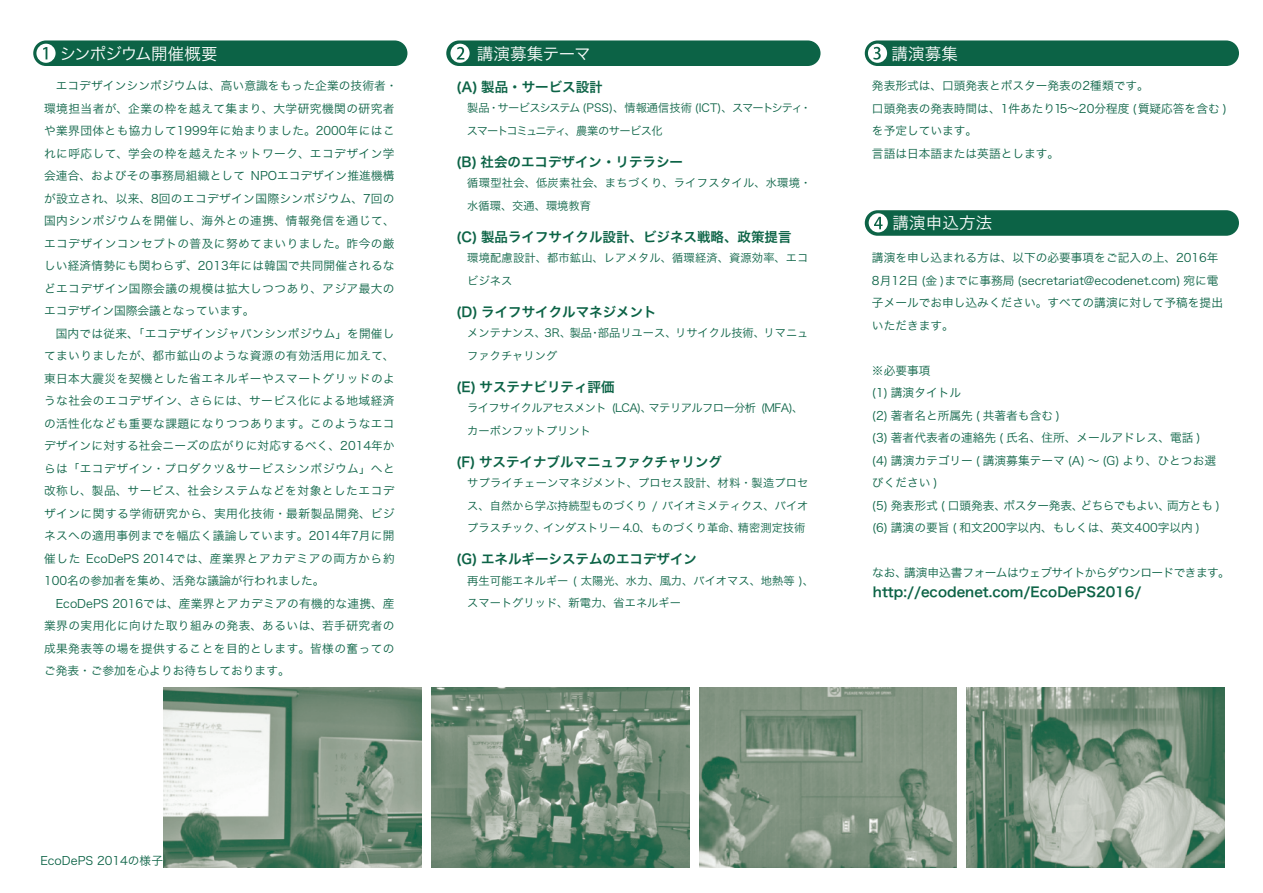
<style>
.page{position:relative;width:1263px;height:893px;background:#fff}
.page>*{position:absolute;margin:0;border:0;box-sizing:border-box;transform-origin:0 0}
.t1{font:16.5px "Hira Kaku Pro W3";letter-spacing:.01em;color:#fff}
.t2{font:16.5px "Hira Kaku Pro W3";letter-spacing:-.045em;color:#fff}
.t3{font:13.5px "Hira Kaku Pro W6";color:#0c6346}
.t4{font:11.7px/22.5px "Hira Kaku Pro W3";letter-spacing:.035em;color:#0c6346}
.t5{font:11.7px/22.5px "Hira Kaku Pro W3";letter-spacing:.015em;color:#0c6346}
.t6{font:11.7px "Hira Kaku Pro W3";letter-spacing:-.05em;color:#0c6346}
.t7{font:11.25px/22.5px "Hira Kaku Pro W3";color:#0c6346}
.t8{font:11.25px/22.5px "Hira Kaku Pro W3";letter-spacing:-.07em;color:#0c6346}
.t9{font:11.25px/22.5px "Hira Kaku Pro W3";letter-spacing:-.05em;color:#0c6346}
.t10{font:11.25px/22.5px "Hira Kaku Pro W3";letter-spacing:.03em;color:#0c6346}
.t11{font:11.25px/22.5px "Hira Kaku Pro W3";letter-spacing:.02em;color:#0c6346}
</style>
<div class="page">
<div style="left:33px;top:40px;width:374px;height:26px;background:#0c6346;border-radius:13px"></div>
<svg style="left:36px;top:44px;width:20px;height:19px"></svg>
<svg style="left:43px;top:47px;width:4px;height:12px"></svg>
<div style="left:865px;top:40px;width:374px;height:26px;background:#0c6346;border-radius:13px"></div>
<div style="left:868px;top:44px;width:19px;height:19px;background:#fff;border-radius:50%"></div>
<svg style="left:873px;top:47px;width:8px;height:13px"></svg>
<div style="left:865px;top:210px;width:374px;height:26px;background:#0c6346;border-radius:13px"></div>
<div style="left:869px;top:213px;width:19px;height:19px;background:#fff;border-radius:50%"></div>
<svg style="left:874px;top:217px;width:8px;height:12px"></svg>
<div style="left:446px;top:40px;width:374px;height:26px;background:#0c6346;border-radius:13px"></div>
<svg style="left:450px;top:44px;width:20px;height:19px"></svg>
<svg style="left:457px;top:47px;width:7px;height:13px"></svg>
<img style="left:164px;top:688px;width:258px;height:179px">
<img style="left:431px;top:688px;width:258px;height:179px">
<img style="left:699px;top:688px;width:258px;height:179px">
<img style="left:967px;top:688px;width:257px;height:179px">
<h1 class="t2" style="left:59px;top:39px;width:160px">シンポジウム開催概要</h1>
<h1 class="t1" style="left:477px;top:39px;width:115px">講演募集テーマ</h1>
<h1 class="t1" style="left:891px;top:39px;width:68px">講演募集</h1>
<p class="t3" style="left:456px;top:75px;width:148px">(A) 製品・サービス設計</p>
<p class="t8" style="left:456px;top:96px;width:357px">　製品・サービスシステム (PSS)、情報通信技術 (ICT)、スマートシティ・　スマートコミュニティ、農業のサービス化</p>
<p class="t3" style="left:456px;top:150px;width:229px">(B) 社会のエコデザイン・リテラシー</p>
<p class="t10" style="left:467px;top:171px;width:346px">循環型社会、低炭素社会、まちづくり、ライフスタイル、水環境・水循環、交通、環境教育</p>
<p class="t3" style="left:456px;top:225px;width:337px">(C) 製品ライフサイクル設計、ビジネス戦略、政策提言</p>
<p class="t11" style="left:467px;top:246px;width:343px">環境配慮設計、都市鉱山、レアメタル、循環経済、資源効率、エコビジネス</p>
<p class="t3" style="left:456px;top:300px;width:202px">(D) ライフサイクルマネジメント</p>
<p class="t7" style="left:467px;top:321px;width:343px">メンテナンス、3R、製品・部品リユース、リサイクル技術、リマニュファクチャリング</p>
<p class="t3" style="left:456px;top:375px;width:160px">(E) サステナビリティ評価</p>
<p class="t9" style="left:467px;top:396px;width:338px">ライフサイクルアセスメント (LCA)、マテリアルフロー分析 (MFA)、カーボンフットプリント</p>
<p class="t3" style="left:456px;top:450px;width:268px">(F) サステイナブルマニュファクチャリング</p>
<p class="t7" style="left:467px;top:471px;width:343px;text-align:justify">サプライチェーンマネジメント、プロセス設計、材料・製造プロセス、自然から学ぶ持続型ものづくり / バイオミメティクス、バイオプラスチック、インダストリー 4.0、ものづくり革命、精密測定技術</p>
<p class="t3" style="left:456px;top:547px;width:243px">(G) エネルギーシステムのエコデザイン</p>
<p class="t7" style="left:467px;top:569px;width:348px">再生可能エネルギー ( 太陽光、水力、風力、バイオマス、地熱等 )、スマートグリッド、新電力、省エネルギー</p>
<p class="t4" style="left:44px;top:74px;width:355px">　エコデザインシンポジウムは、高い意識をもった企業の技術者・環境担当者が、企業の枠を越えて集まり、大学研究機関の研究者や業界団体とも協力して1999年に始まりました。2000年にはこれに呼応して、学会の枠を越えたネットワーク、エコデザイン学会連合、およびその事務局組織として NPOエコデザイン推進機構が設立され、以来、8回のエコデザイン国際シンポジウム、7回の国内シンポジウムを開催し、海外との連携、情報発信を通じて、エコデザインコンセプトの普及に努めてまいりました。昨今の厳しい経済情勢にも関わらず、2013年には韓国で共同開催されるなどエコデザイン国際会議の規模は拡大しつつあり、アジア最大のエコデザイン国際会議となっています。<br>　国内では従来、「エコデザインジャパンシンポジウム」を開催してまいりましたが、都市鉱山のような資源の有効活用に加えて、東日本大震災を契機とした省エネルギーやスマートグリッドのような社会のエコデザイン、さらには、サービス化による地域経済の活性化なども重要な課題になりつつあります。このようなエコデザインに対する社会ニーズの広がりに対応するべく、2014年からは「エコデザイン・プロダクツ＆サービスシンポジウム」へと改称し、製品、サービス、社会システムなどを対象としたエコデザインに関する学術研究から、実用化技術・最新製品開発、ビジネスへの適用事例までを幅広く議論しています。2014年7月に開催した EcoDePS 2014では、産業界とアカデミアの両方から約100名の参加者を集め、活発な議論が行われました。<br>　EcoDePS 2016では、産業界とアカデミアの有機的な連携、産業界の実用化に向けた取り組みの発表、あるいは、若手研究者の成果発表等の場を提供することを目的とします。皆様の奮ってのご発表・ご参加を心よりお待ちしております。</p>
<p class="t5" style="left:872px;top:74px;width:356px">発表形式は、口頭発表とポスター発表の2種類です。<br>口頭発表の発表時間は、1件あたり15～20分程度 (質疑応答を含む )を予定しています。<br>言語は日本語または英語とします。</p>
<h1 class="t1" style="left:892px;top:208px;width:101px">講演申込方法</h1>
<p class="t5" style="left:872px;top:246px;width:352px">講演を申し込まれる方は、以下の必要事項をご記入の上、2016年<br>8月12日 (金 )までに事務局 (secretariat@ecodenet.com) 宛に電子メールでお申し込みください。すべての講演に対して予稿を提出いただきます。</p>
<p class="t5" style="left:872px;top:358px;width:349px">※必要事項<br>(1) 講演タイトル<br>(2) 著者名と所属先 ( 共著者も含む )<br>(3) 著者代表者の連絡先 ( 氏名、住所、メールアドレス、電話 )<br>(4) 講演カテゴリー ( 講演募集テーマ (A) ～ (G) より、ひとつお選びください )<br>(5) 発表形式 ( 口頭発表、ポスター発表、どちらでもよい、両方とも ) (6) 講演の要旨 ( 和文200字以内、もしくは、英文400字以内 )</p>
<p class="t6" style="left:872px;top:562px;width:359px">なお、講演申込書フォームはウェブサイトからダウンロードできます。</p>
<p class="t3" style="left:873px;top:580px;width:270px">http://ecodenet.com/EcoDePS2016/</p>
<p class="t5" style="left:40px;top:848px;width:124px">EcoDePS 2014の様子</p>
</div>
